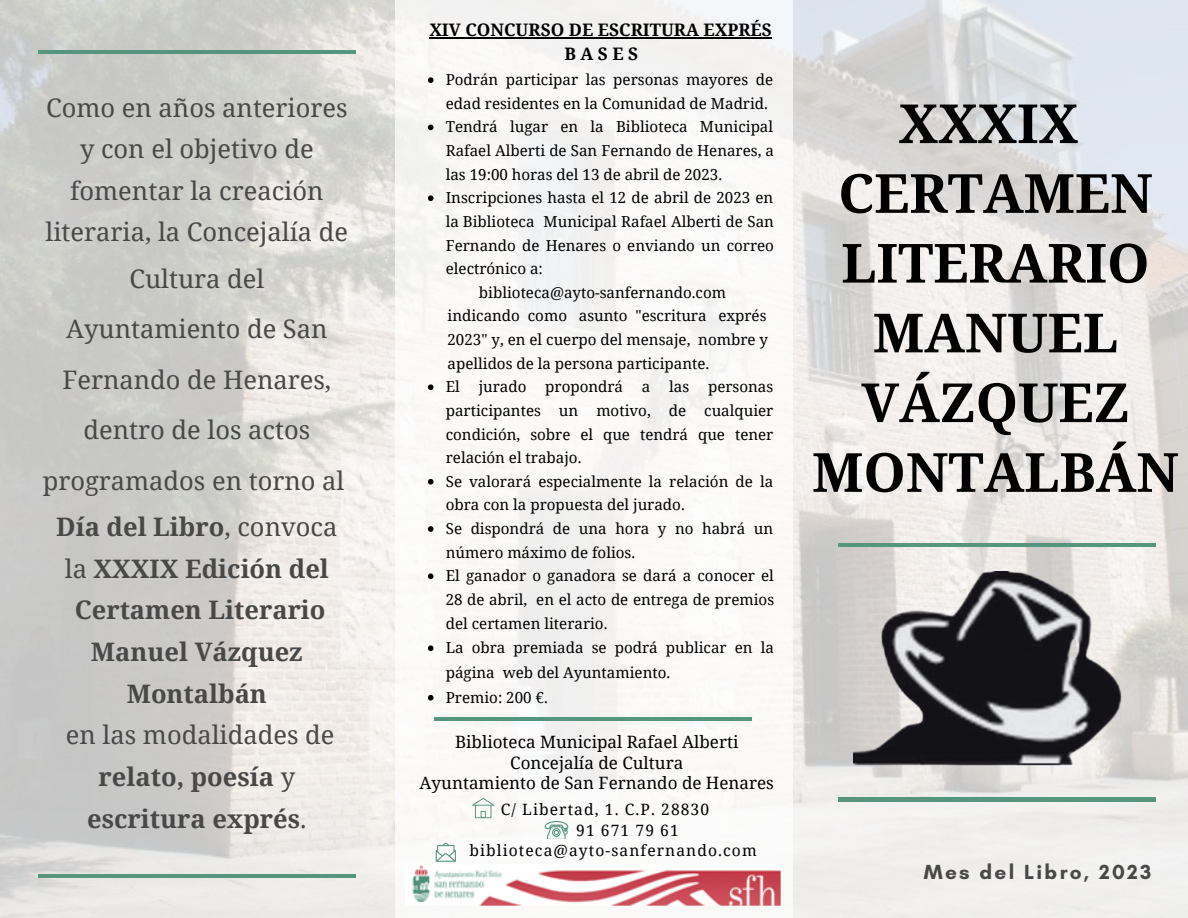
<style>
.page{position:relative;width:1188px;height:918px;background:#fff}
.page>*{position:absolute;margin:0;border:0;box-sizing:border-box;transform-origin:0 0}
.t1{font:700 54px/69.8px "Noto Serif";color:#000;text-align:center}
.t2{font:25.5px/50.7px "Noto Serif";color:#474847;text-align:center}
.t3{font:700 25.5px/41.7px "Noto Serif";color:#474847;text-align:center}
.t4{font:700 20.85px "Glacial Indifference";letter-spacing:.11em;color:#474847}
.t5{font:700 17.25px/24px "Noto Serif";color:#000;text-align:center}
.t6{font:16.95px/20.2px "Noto Serif";color:#000;text-align:center}
.t7{font:15.6px "Noto Serif";letter-spacing:.07em;color:#000}
.t8{font:15.15px/23.9px "Noto Serif";color:#000}
.s1{font-weight:400}
</style>
<div class="page">
<img style="left:0;top:0;width:1188px;height:918px">
<div style="left:395px;top:0;width:397px;height:918px;background:#faf9f8"></div>
<svg style="left:545px;top:821px;width:23px;height:18px"></svg>
<svg style="left:436px;top:843px;width:20px;height:19px"></svg>
<hr style="left:38px;top:50px;width:317px;height:3px;background:#569580">
<hr style="left:38px;top:874px;width:317px;height:4px;background:#569580">
<img style="left:412px;top:865px;width:369px;height:41px">
<img style="left:853px;top:572px;width:285px;height:193px">
<svg style="left:428px;top:77px;width:6px;height:6px"></svg>
<svg style="left:428px;top:125px;width:6px;height:5px"></svg>
<svg style="left:428px;top:195px;width:6px;height:6px"></svg>
<svg style="left:428px;top:384px;width:6px;height:6px"></svg>
<svg style="left:428px;top:479px;width:6px;height:6px"></svg>
<svg style="left:428px;top:526px;width:6px;height:6px"></svg>
<svg style="left:428px;top:573px;width:6px;height:6px"></svg>
<svg style="left:428px;top:645px;width:6px;height:6px"></svg>
<svg style="left:428px;top:695px;width:6px;height:6px"></svg>
<hr style="left:838px;top:543px;width:317px;height:4px;background:#569580">
<hr style="left:838px;top:798px;width:317px;height:3px;background:#569580">
<hr style="left:435px;top:718px;width:317px;height:3px;background:#569580">
<svg style="left:472px;top:798px;width:22px;height:20px"></svg>
<hr style="left:429px;top:37px;width:343px;height:2px;background:#000">
<h2 class="t2" style="left:46px;top:86px;width:304px;line-height:41.7px">Como en años anteriores y con el objetivo de fomentar la creación literaria, la Concejalía de</h2>
<h2 class="t2" style="left:43px;top:252px;width:303px">Cultura del<br>Ayuntamiento de San<br>Fernando de Henares, dentro de los actos programados en torno al</h2>
<h2 class="t3" style="left:56px;top:505px;width:283px">Día del Libro<span class="s1">, convoca la</span> XXXIX Edición del<br>Certamen Literario<br>Manuel Vázquez<br>Montalbán</h2>
<h2 class="t3" style="left:66px;top:714px;width:270px"><span class="s1">en las modalidades de </span>relato, poesía <span class="s1">y </span>escritura exprés<span class="s1">.</span></h2>
<p class="t5" style="left:429px;top:18px;width:344px">XIV CONCURSO DE ESCRITURA EXPRÉS<br>BASES</p>
<p class="t8" style="left:446px;top:67px;width:330px">Podrán participar las personas mayores de edad residentes en la Comunidad de Madrid.<br>Tendrá lugar en la Biblioteca Municipal Rafael Alberti de San Fernando de Henares, a las 19:00 horas del 13 de abril de 2023.<br>Inscripciones hasta el 12 de abril de 2023 en la Biblioteca Municipal Rafael Alberti de San Fernando de Henares o enviando un correo electrónico a:</p>
<p class="t8" style="left:448px;top:280px;width:322px;text-indent:31px">biblioteca@ayto-sanfernando.com indicando como asunto "escritura exprés 2023" y, en el cuerpo del mensaje, nombre y apellidos de la persona participante.</p>
<p class="t8" style="left:446px;top:375px;width:330px">El jurado propondrá a las personas participantes un motivo, de cualquier condición, sobre el que tendrá que tener relación el trabajo.<br>Se valorará especialmente la relación de la obra con la propuesta del jurado.<br>Se dispondrá de una hora y no habrá un número máximo de folios.<br>El ganador o ganadora se dará a conocer el<br>28 de abril, en el acto de entrega de premios del certamen literario.<br>La obra premiada se podrá publicar en la página web del Ayuntamiento.<br>Premio: 200 €.</p>
<p class="t6" style="left:420px;top:732px;width:356px">Biblioteca Municipal Rafael Alberti<br>Concejalía de Cultura<br>Ayuntamiento de San Fernando de Henares</p>
<p class="t7" style="left:501px;top:798px;width:210px">C/ Libertad, 1. C.P. 28830</p>
<p class="t7" style="left:576px;top:819px;width:104px">91 671 79 61</p>
<p class="t7" style="left:469px;top:840px;width:289px">biblioteca@ayto-sanfernando.com</p>
<h1 class="t1" style="left:812px;top:87px;width:368px">XXXIX<br>CERTAMEN<br>LITERARIO<br>MANUEL<br>VÁZQUEZ<br>MONTALBÁN</h1>
<h3 class="t4" style="left:924px;top:859px;width:229px">Mes del Libro, 2023</h3>
</div>
